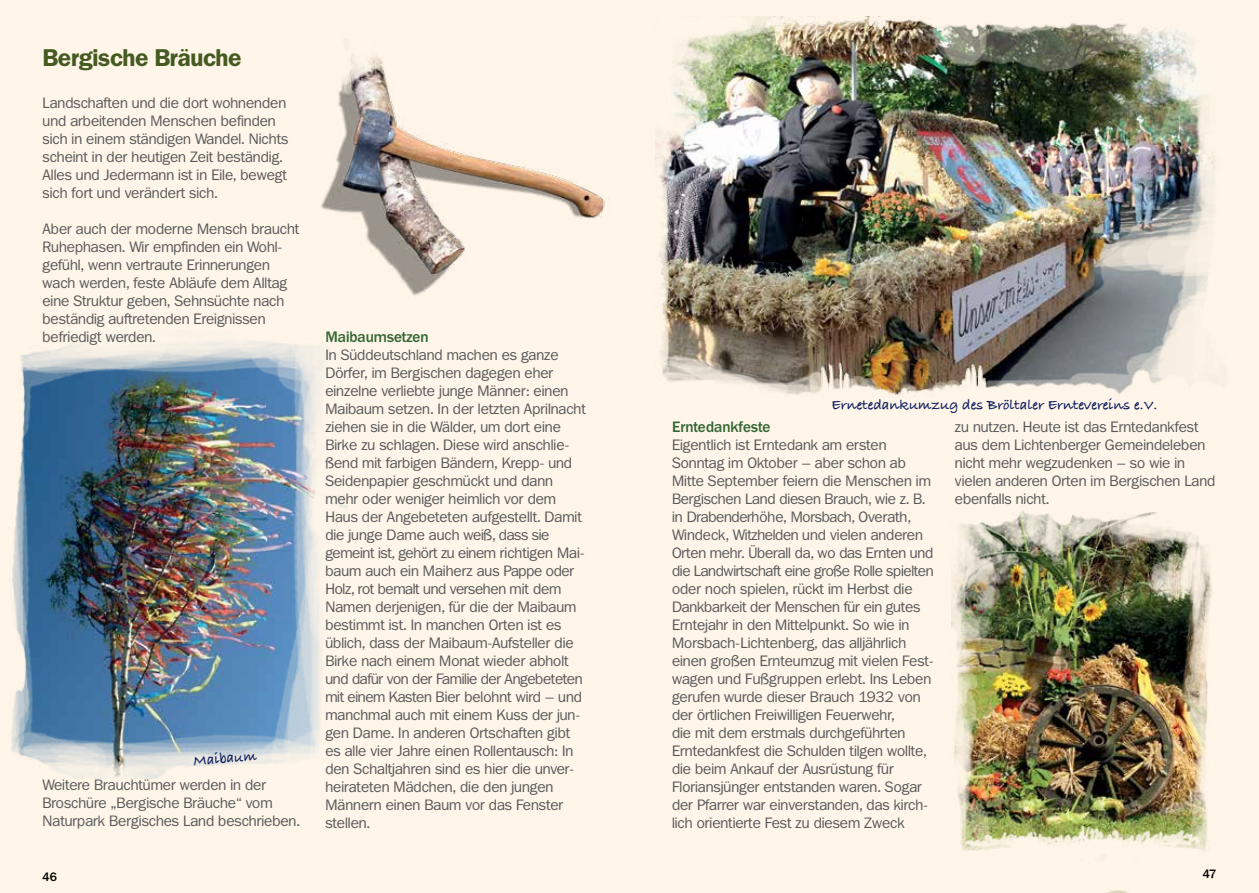
<style>
.page{position:relative;width:1259px;height:893px;background:#fff6e9}
.page>*{position:absolute;margin:0;border:0;box-sizing:border-box;transform-origin:0 0}
.t1{font:600 24px "Franklin ITCBQ";letter-spacing:-.01em;color:#455a21}
.t2{font:15px/18px "Franklin ITCBQ";color:#58595b}
.t3{font:15px "Bradley Hand ITCTT Bold";color:#0a1a5d}
.t4{font:500 15px "Franklin ITCBQ";color:#336632}
.t5{font:500 12px "Franklin ITCBQ";color:#000}
</style>
<div class="page">
<img style="left:11px;top:341px;width:336px;height:437px">
<img style="left:655px;top:17px;width:560px;height:379px">
<img style="left:321px;top:54px;width:284px;height:242px">
<img style="left:951px;top:510px;width:261px;height:383px">
<h1 class="t1" style="left:43px;top:44px;width:201px">Bergische Bräuche</h1>
<p class="t2" style="left:43px;top:94px;width:247px">Landschaften und die dort wohnenden und arbeitenden Menschen befinden sich in einem ständigen Wandel. Nichts scheint in der heutigen Zeit beständig.<br>Alles und Jedermann ist in Eile, bewegt sich fort und verändert sich.</p>
<p class="t2" style="left:43px;top:220px;width:258px">Aber auch der moderne Mensch braucht Ruhephasen. Wir empfinden ein Wohl&shy;gefühl, wenn vertraute Erinnerungen wach werden, feste Abläufe dem Alltag eine Struktur geben, Sehnsüchte nach beständig auftretenden Ereignissen befriedigt werden.</p>
<p class="t3" style="left:193px;top:752px;width:65px;rotate:-5deg">Maibaum</p>
<p class="t2" style="left:43px;top:776px;width:259px">Weitere Brauchtümer werden in der<br>Broschüre „Bergische Bräuche“ vom<br>Naturpark Bergisches Land beschrieben.</p>
<p class="t4" style="left:325px;top:329px;width:105px">Maibaumsetzen</p>
<p class="t2" style="left:325px;top:346px;width:262px">In Süddeutschland machen es ganze Dörfer, im Bergischen dagegen eher einzelne verliebte junge Männer: einen Maibaum setzen. In der letzten Aprilnacht ziehen sie in die Wälder, um dort eine Birke zu schlagen. Diese wird anschlie&shy;ßend mit farbigen Bändern, Krepp- und Seidenpapier geschmückt und dann mehr oder weniger heimlich vor dem Haus der Angebeteten aufgestellt. Damit die junge Dame auch weiß, dass sie gemeint ist, gehört zu einem richtigen Mai&shy;baum auch ein Maiherz aus Pappe oder Holz, rot bemalt und versehen mit dem Namen derjenigen, für die der Maibaum bestimmt ist. In manchen Orten ist es üblich, dass der Maibaum-Aufsteller die Birke nach einem Monat wieder abholt und dafür von der Familie der Angebeteten mit einem Kasten Bier belohnt wird – und manchmal auch mit einem Kuss der jun&shy;gen Dame. In anderen Ortschaften gibt es alle vier Jahre einen Rollentausch: In den Schaltjahren sind es hier die unver&shy;heirateten Mädchen, die den jungen Männern einen Baum vor das Fenster stellen.</p>
<p class="t3" style="left:831px;top:396px;width:327px">Ernetedankumzug des Bröltaler Erntevereins e.V.</p>
<p class="t4" style="left:672px;top:419px;width:100px">Erntedankfeste</p>
<p class="t2" style="left:672px;top:436px;width:263px">Eigentlich ist Erntedank am ersten Sonntag im Oktober – aber schon ab Mitte September feiern die Menschen im Bergischen Land diesen Brauch, wie z. B. in Drabenderhöhe, Morsbach, Overath, Windeck, Witzhelden und vielen anderen Orten mehr. Überall da, wo das Ernten und die Landwirtschaft eine große Rolle spielten oder noch spielen, rückt im Herbst die Dankbarkeit der Menschen für ein gutes Erntejahr in den Mittelpunkt. So wie in Morsbach-Lichtenberg, das alljährlich einen großen Ernteumzug mit vielen Fest&shy;wagen und Fußgruppen erlebt. Ins Leben gerufen wurde dieser Brauch 1932 von der örtlichen Freiwilligen Feuerwehr,<br>die mit dem erstmals durchgeführten Erntedankfest die Schulden tilgen wollte, die beim Ankauf der Ausrüstung für Floriansjünger entstanden waren. Sogar der Pfarrer war einverstanden, das kirch&shy;lich orientierte Fest zu diesem Zweck</p>
<p class="t2" style="left:955px;top:418px;width:262px">zu nutzen. Heute ist das Erntedankfest aus dem Lichtenberger Gemeindeleben nicht mehr wegzudenken – so wie in vielen anderen Orten im Bergischen Land ebenfalls nicht.</p>
<p class="t5" style="left:43px;top:870px;width:16px">46</p>
<p class="t5" style="left:1202px;top:867px;width:15px">47</p>
</div>
